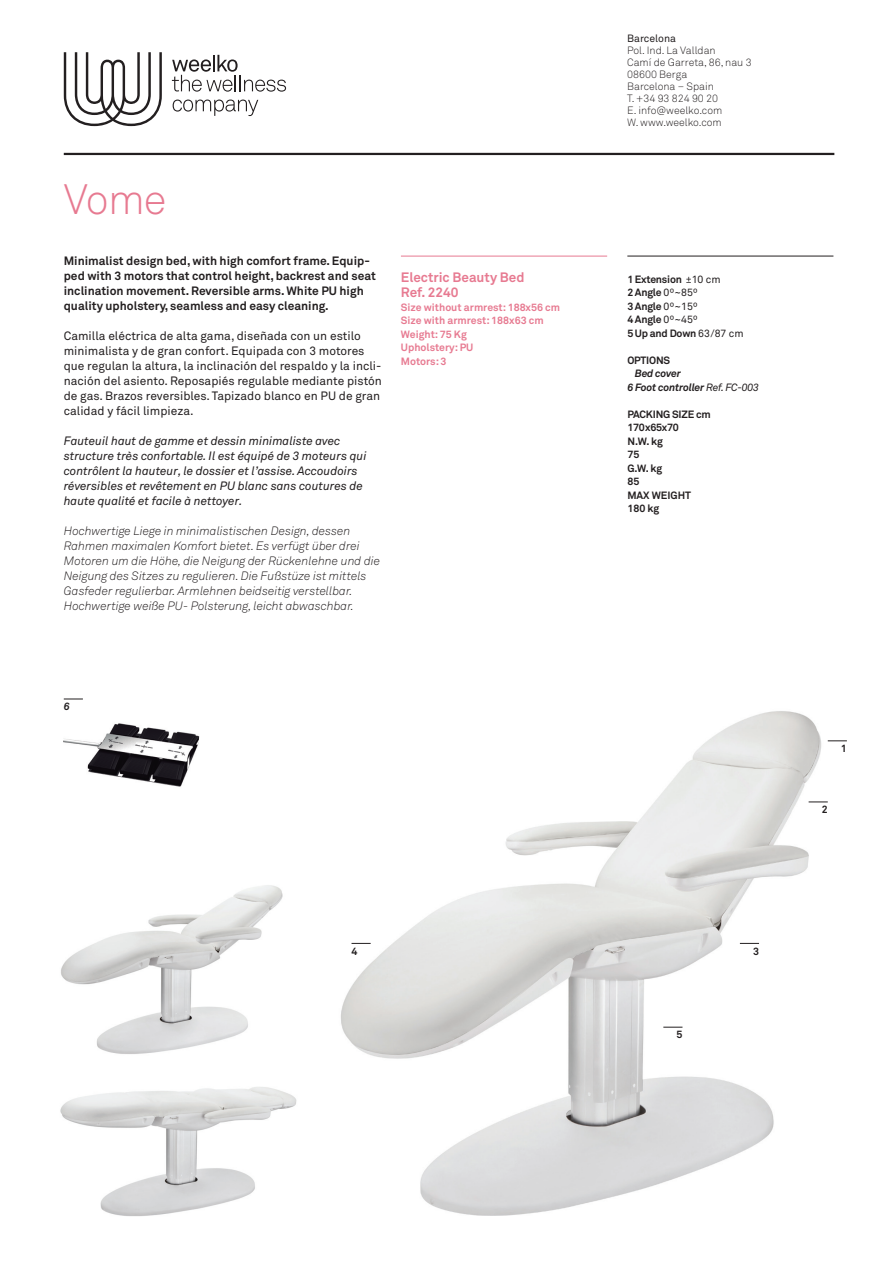
<style>
.page{position:relative;width:893px;height:1263px;background:#fff}
.page>*{position:absolute;margin:0;border:0;box-sizing:border-box;transform-origin:0 0}
.t1{font:300 42px "Akkurat";color:#e77a91}
.t2{font:700 13.5px/15px "Akkurat";color:#e77a91}
.t3{font:italic 300 12px/15px "Akkurat";color:#231f20}
.t4{font:12px/15px "Akkurat";color:#231f20}
.t5{font:italic 12px/15px "Akkurat";letter-spacing:-.005em;color:#231f20}
.t6{font:700 12px/15px "Akkurat";color:#231f20}
.t7{font:700 10.5px/13.5px "Akkurat";letter-spacing:-.02em;color:#231f20}
.t8{font:300 10.5px/12px "Akkurat";color:#231f20}
.t9{font:700 10.5px/13.5px "Akkurat";color:#e77a91}
.t10{font:italic 700 10.5px/13.5px "Akkurat";letter-spacing:-.02em;color:#231f20}
.t11{font:10.5px "Akkurat";color:#231f20}
.s1{font-weight:400}
</style>
<div class="page">
<hr style="left:64px;top:153px;width:770px;height:2px;background:#231f20">
<svg style="left:173px;top:100px;width:85px;height:16px"></svg>
<svg style="left:172px;top:55px;width:114px;height:37px"></svg>
<svg style="left:64px;top:52px;width:98px;height:74px"></svg>
<img style="left:60px;top:1087px;width:237px;height:129px">
<img style="left:61px;top:885px;width:222px;height:169px">
<img style="left:64px;top:698px;width:136px;height:89px">
<hr style="left:401px;top:256px;width:206px;height:1px;background:#e77a91">
<svg style="left:64px;top:699px;width:19px;height:1px"></svg>
<hr style="left:627px;top:256px;width:206px;height:1px;background:#231f20">
<img style="left:341px;top:711px;width:494px;height:505px">
<svg style="left:351px;top:943px;width:20px;height:1px"></svg>
<svg style="left:663px;top:1027px;width:19px;height:1px"></svg>
<svg style="left:740px;top:943px;width:19px;height:1px"></svg>
<svg style="left:828px;top:740px;width:19px;height:1px"></svg>
<svg style="left:809px;top:802px;width:19px;height:1px"></svg>
<h1 class="t1" style="left:64px;top:175px;width:104px">Vome</h1>
<p class="t6" style="left:64px;top:253px;width:314px">Minimalist design bed, with high comfort frame. Equip&shy;ped with 3 motors that control height, backrest and seat inclination movement. Reversible arms. White PU high quality upholstery, seamless and easy cleaning.</p>
<p class="t4" style="left:64px;top:329px;width:320px">Camilla eléctrica de alta gama, diseñada con un estilo minimalista y de gran confort. Equipada con 3 motores que regulan la altura, la inclinación del respaldo y la incli&shy;nación del asiento. Reposapiés regulable mediante pistón de gas. Brazos reversibles. Tapizado blanco en PU de gran calidad y fácil limpieza.</p>
<p class="t5" style="left:64px;top:434px;width:304px">Fauteuil haut de gamme et dessin minimaliste avec structure très confortable. Il est équipé de 3 moteurs qui contrôlent la hauteur, le dossier et l’assise. Accoudoirs réversibles et revêtement en PU blanc sans coutures de haute qualité et facile à nettoyer.</p>
<p class="t3" style="left:64px;top:523px;width:318px">Hochwertige Liege in minimalistischen Design, dessen Rahmen maximalen Komfort bietet. Es verfügt über drei Motoren um die Höhe, die Neigung der Rückenlehne und die Neigung des Sitzes zu regulieren. Die Fußstüze ist mittels Gasfeder regulierbar. Armlehnen beidseitig verstellbar.<br>Hochwertige weiße PU- Polsterung, leicht abwaschbar.</p>
<p class="t2" style="left:401px;top:270px;width:125px">Electric Beauty Bed<br>Ref. 2240</p>
<p class="t9" style="left:401px;top:301px;width:161px">Size without armrest: 188x56 cm<br>Size with armrest: 188x63 cm<br>Weight: 75 Kg<br>Upholstery: PU<br>Motors: 3</p>
<p class="t10" style="left:64px;top:700px;width:7px">6</p>
<p class="t7" style="left:351px;top:944px;width:7px">4</p>
<p class="t11" style="left:627px;top:32px;width:50px">Barcelona</p>
<p class="t8" style="left:627px;top:45px;width:126px">Pol. Ind. La Valldan<br>Camí de Garreta, 86, nau 3<br>08600 Berga<br>Barcelona – Spain<br>T. +34 93 824 90 20<br>E. info@weelko.com<br>W. www.weelko.com</p>
<p class="t7" style="left:627px;top:272px;width:118px">1 Extension <span class="s1">±10 cm<br></span>2Angle <span class="s1">0º~85º<br></span>3Angle <span class="s1">0º~15º<br></span>4Angle <span class="s1">0º~45º<br></span>5Up and Down <span class="s1">63/87 cm</span></p>
<p class="t7" style="left:627px;top:353px;width:44px">OPTIONS</p>
<p class="t10" style="left:627px;top:367px;width:133px;text-indent:7px">Bed cover<br>6 Foot controller <span class="s1">Ref. FC-003</span></p>
<p class="t7" style="left:627px;top:407px;width:85px">PACKING SIZE cm<br>170x65x70<br>N.W. kg<br>75<br>G.W. kg<br>85<br>MAX WEIGHT<br>180 kg</p>
<p class="t7" style="left:676px;top:1028px;width:7px">5</p>
<p class="t7" style="left:753px;top:944px;width:7px">3</p>
<p class="t7" style="left:841px;top:742px;width:7px">1</p>
<p class="t7" style="left:822px;top:803px;width:7px">2</p>
</div>
